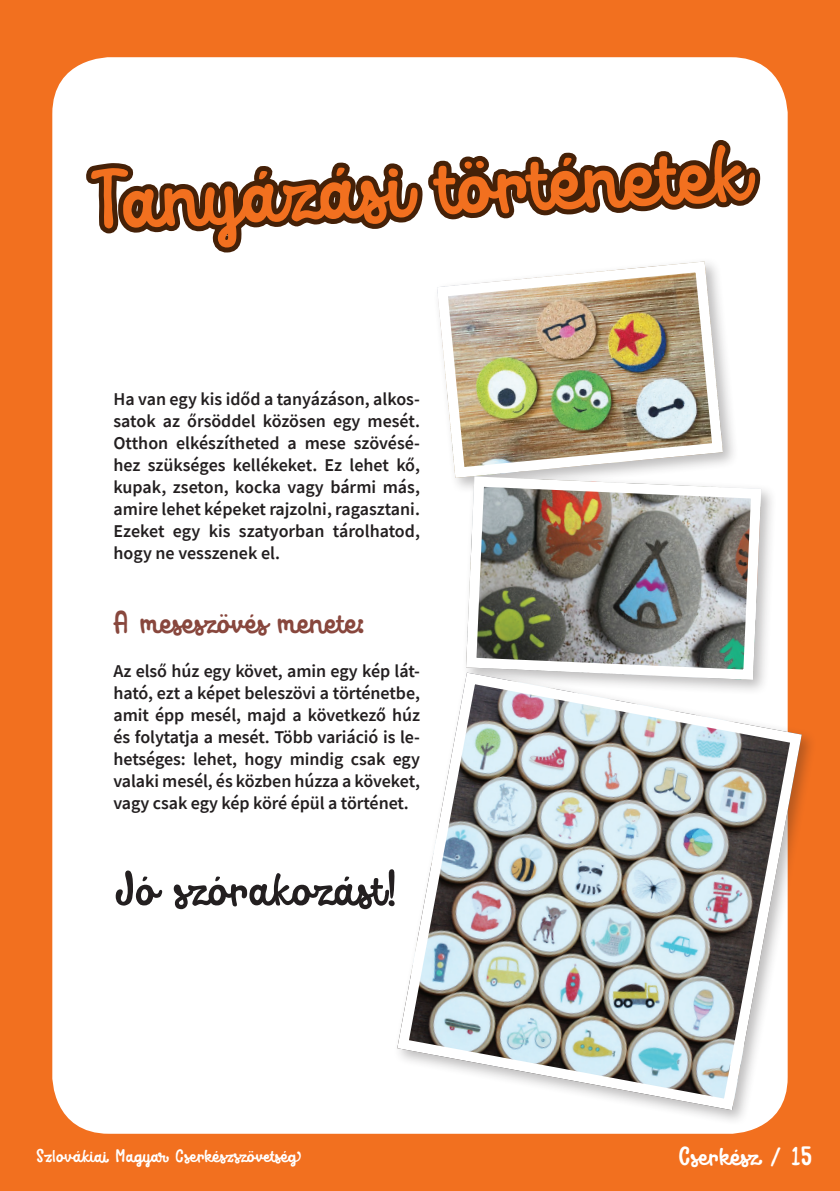
<style>
.page{position:relative;width:840px;height:1191px;background:#fff}
.page>*{position:absolute;margin:0;border:0;box-sizing:border-box;transform-origin:0 0}
.H1-kcs{font:700 92px "Avaline Script";color:#f2701f}
.body1-kcs{font:700 52px "Avaline Script";color:#231f20}
.body1-kcs-2{font:700 34px "Avaline Script";color:#88473d}
.t1{font:700 28px "Avaline Script";color:#fff}
.t2{font:700 20px "Avaline Script";color:#fff}
.body1-kcs-3{font:600 18px/22px "Source Sans Pro";letter-spacing:-.005em;color:#231f20;text-align:justify}
</style>
<div class="page">
<div style="left:0;top:0;width:839px;height:1191px;background:#f2701f"></div>
<div style="left:52px;top:57px;width:735px;height:1076px;background:#fff;border-radius:57px"></div>
<svg style="left:81px;top:57px;width:336px;height:196px"></svg>
<svg style="left:423px;top:57px;width:337px;height:163px"></svg>
<div style="left:432px;top:257px;width:306px;height:237px;background:#231f20;opacity:.3"></div>
<img style="left:432px;top:257px;width:296px;height:226px">
<div style="left:461px;top:472px;width:316px;height:224px;background:#231f20;opacity:.3"></div>
<img style="left:460px;top:471px;width:306px;height:196px">
<div style="left:392px;top:668px;width:424px;height:458px;background:#231f20;opacity:.3"></div>
<img style="left:392px;top:667px;width:415px;height:449px">
<p class="H1-kcs" style="left:86px;top:146px;width:661px;rotate:-3deg">Tanyázási történetek</p>
<p class="body1-kcs-3" style="left:113px;top:388px;width:308px">Ha van egy kis időd a tanyázáson, alkos&shy;satok az őrsöddel közösen egy mesét.<br>Otthon elkészítheted a mese szövésé&shy;hez szükséges kellékeket. Ez lehet kő, kupak, zseton, kocka vagy bármi más, amire lehet képeket rajzolni, ragasztani.<br>Ezeket egy kis szatyorban tárolhatod, hogy ne vesszenek el.</p>
<p class="body1-kcs-2" style="left:113px;top:601px;width:252px">A meseszövés menete:</p>
<p class="body1-kcs-3" style="left:113px;top:660px;width:308px">Az első húz egy követ, amin egy kép lát&shy;ható, ezt a képet beleszövi a történetbe, amit épp mesél, majd a következő húz és folytatja a mesét. Több variáció is le&shy;hetséges: lehet, hogy mindig csak egy valaki mesél, és közben húzza a köveket, vagy csak egy kép köré épül a történet.</p>
<p class="body1-kcs" style="left:113px;top:856px;width:285px">Jó szórakozást!</p>
<p class="t2" style="left:36px;top:1143px;width:266px">Szlovákiai Magyar Cserkészszövetség</p>
<p class="t1" style="left:677px;top:1139px;width:136px">Cserkész / 15</p>
</div>
